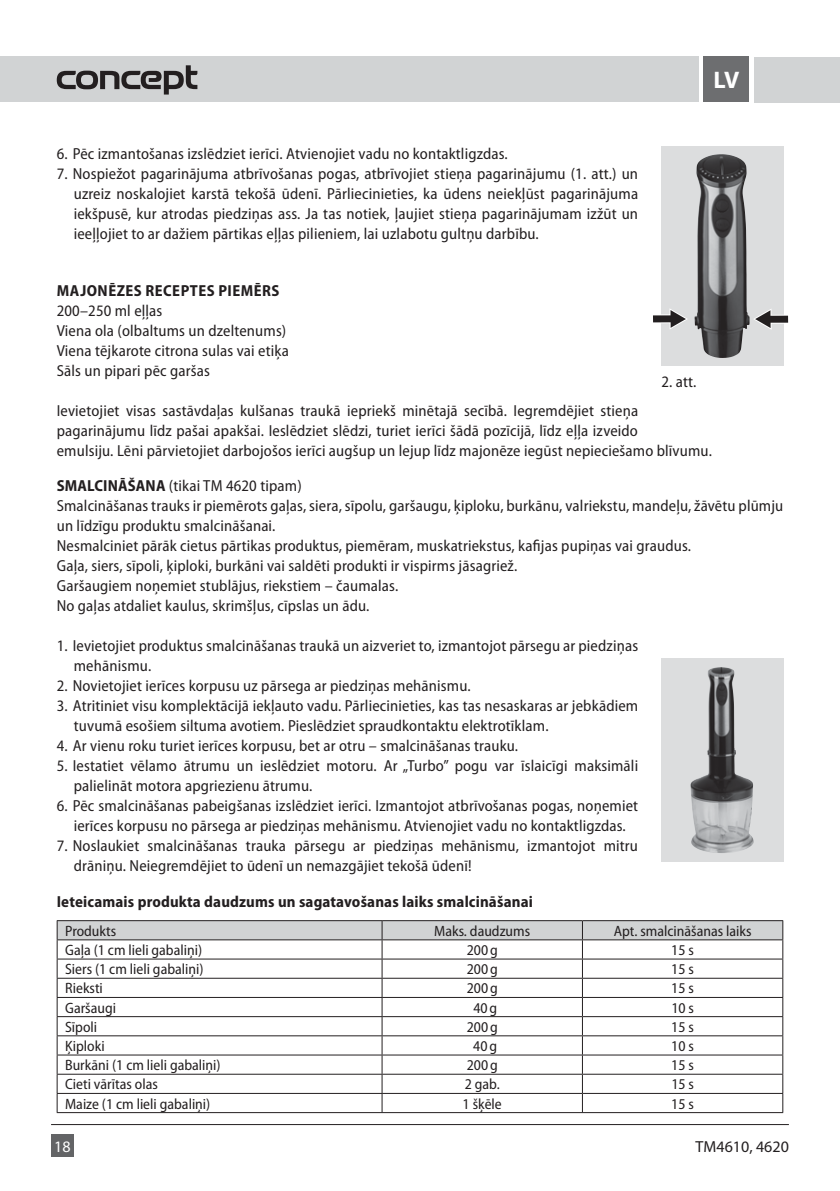
<style>
.page{position:relative;width:840px;height:1191px;background:#fff}
.page>*{position:absolute;margin:0;border:0;box-sizing:border-box;transform-origin:0 0}
.t1{font:700 24px "Myriad Pro";color:#fff}
.t2{font:semi-condensed 16px/20px "Myriad Pro";letter-spacing:.01em;color:#231f20}
.t3{font:700 semi-condensed 16px "Myriad Pro";letter-spacing:.01em;color:#231f20}
.t4{font:700 semi-condensed 16px "Myriad Pro";letter-spacing:.03em;color:#231f20}
.t5{font:16px "Myriad Pro";color:#231f20}
.t6{font:16px "Myriad Pro";color:#fff}
.t7{font:semi-condensed 15px "Myriad Pro";color:#231f20}
.s1{font-weight:700}
</style>
<div class="page">
<div style="left:0;top:57px;width:697px;height:45px;background:#d1d3d4"></div>
<div style="left:754px;top:57px;width:85px;height:46px;background:#d1d3d4"></div>
<div style="left:703px;top:57px;width:45px;height:45px;background:#6d6e70"></div>
<svg style="left:57px;top:65px;width:140px;height:30px"></svg>
<hr style="left:51px;top:1124px;width:737px;height:1px;background:#231f20">
<div style="left:51px;top:1134px;width:23px;height:23px;background:#636466"></div>
<svg style="left:57px;top:920px;width:726px;height:192px"></svg>
<hr style="left:57px;top:1112px;width:725px;height:1px;background:#231f20">
<div style="left:660px;top:658px;width:122px;height:203px;background:#dcddde"></div>
<img style="left:690px;top:667px;width:63px;height:186px">
<div style="left:660px;top:146px;width:122px;height:219px;background:#dcddde"></div>
<img style="left:694px;top:154px;width:55px;height:204px">
<svg style="left:754px;top:308px;width:34px;height:22px"></svg>
<svg style="left:653px;top:308px;width:34px;height:22px"></svg>
<p class="t2" style="left:57px;top:146px;width:452px">6. Pēc izmantošanas izslēdziet ierīci. Atvienojiet vadu no kontaktligzdas.</p>
<p class="t2" style="left:74px;top:166px;width:565px;text-align:justify;text-indent:-17px">7. Nospiežot pagarinājuma atbrīvošanas pogas, atbrīvojiet stieņa pagarinājumu (1. att.) un uzreiz noskalojiet karstā tekošā ūdenī. Pārliecinieties, ka ūdens neiekļūst pagarinājuma iekšpusē, kur atrodas piedziņas ass. Ja tas notiek, ļaujiet stieņa pagarinājumam izžūt un ieeļļojiet to ar dažiem pārtikas eļļas pilieniem, lai uzlabotu gultņu darbību.</p>
<h1 class="t1" style="left:713px;top:71px;width:27px">LV</h1>
<p class="t4" style="left:57px;top:284px;width:224px">MAJONĒZES RECEPTES PIEMĒRS</p>
<p class="t2" style="left:57px;top:302px;width:234px">200–250 ml eļļas<br>Viena ola (olbaltums un dzeltenums)<br>Viena tējkarote citrona sulas vai etiķa<br>Sāls un pipari pēc garšas</p>
<p class="t2" style="left:57px;top:402px;width:656px">Ievietojiet visas sastāvdaļas kulšanas traukā iepriekš minētajā secībā. Iegremdējiet stieņa pagarinājumu līdz pašai apakšai. Ieslēdziet slēdzi, turiet ierīci šādā pozīcijā, līdz eļļa izveido<br>emulsiju. Lēni pārvietojiet darbojošos ierīci augšup un lejup līdz majonēze iegūst nepieciešamo blīvumu.</p>
<p class="t2" style="left:57px;top:477px;width:727px"><span class="s1">SMALCINĀŠANA</span> (tikai TM 4620 tipam)<br>Smalcināšanas trauks ir piemērots gaļas, siera, sīpolu, garšaugu, ķiploku, burkānu, valriekstu, mandeļu, žāvētu plūmju un līdzīgu produktu smalcināšanai.<br>Nesmalciniet pārāk cietus pārtikas produktus, piemēram, muskatriekstus, kafijas pupiņas vai graudus.<br>Gaļa, siers, sīpoli, ķiploki, burkāni vai saldēti produkti ir vispirms jāsagriež.<br>Garšaugiem noņemiet stublājus, riekstiem – čaumalas.<br>No gaļas atdaliet kaulus, skrimšļus, cīpslas un ādu.</p>
<p class="t2" style="left:74px;top:637px;width:565px;text-indent:-17px">1. Ievietojiet produktus smalcināšanas traukā un aizveriet to, izmantojot pārsegu ar piedziņas mehānismu.</p>
<p class="t2" style="left:57px;top:677px;width:415px">2. Novietojiet ierīces korpusu uz pārsega ar piedziņas mehānismu.</p>
<p class="t2" style="left:74px;top:697px;width:565px;text-indent:-17px">3. Atritiniet visu komplektācijā iekļauto vadu. Pārliecinieties, kas tas nesaskaras ar jebkādiem tuvumā esošiem siltuma avotiem. Pieslēdziet spraudkontaktu elektrotīklam.</p>
<p class="t2" style="left:57px;top:737px;width:462px">4. Ar vienu roku turiet ierīces korpusu, bet ar otru – smalcināšanas trauku.</p>
<p class="t2" style="left:74px;top:757px;width:565px;text-indent:-17px">5. Iestatiet vēlamo ātrumu un ieslēdziet motoru. Ar „Turbo” pogu var īslaicīgi maksimāli palielināt motora apgriezienu ātrumu.</p>
<p class="t2" style="left:57px;top:797px;width:582px;text-align:center">6. Pēc smalcināšanas pabeigšanas izslēdziet ierīci. Izmantojot atbrīvošanas pogas, noņemiet ierīces korpusu no pārsega ar piedziņas mehānismu. Atvienojiet vadu no kontaktligzdas.</p>
<p class="t2" style="left:74px;top:837px;width:565px;text-indent:-17px">7. Noslaukiet smalcināšanas trauka pārsegu ar piedziņas mehānismu, izmantojot mitru drāniņu. Neiegremdējiet to ūdenī un nemazgājiet tekošā ūdenī!</p>
<p class="t3" style="left:57px;top:895px;width:477px">Ieteicamais produkta daudzums un sagatavošanas laiks smalcināšanai</p>
<p class="t7" style="left:65px;top:925px;width:52px">Produkts</p>
<p class="t7" style="left:434px;top:925px;width:97px">Maks. daudzums</p>
<p class="t7" style="left:613px;top:925px;width:139px">Apt. smalcināšanas laiks</p>
<p class="t7" style="left:65px;top:944px;width:138px">Gaļa (1 cm lieli gabaliņi)</p>
<p class="t7" style="left:466px;top:944px;width:32px">200 g</p>
<p class="t7" style="left:671px;top:944px;width:24px">15 s</p>
<p class="t7" style="left:65px;top:963px;width:140px">Siers (1 cm lieli gabaliņi)</p>
<p class="t7" style="left:466px;top:963px;width:32px">200 g</p>
<p class="t7" style="left:671px;top:963px;width:24px">15 s</p>
<p class="t7" style="left:65px;top:982px;width:39px">Rieksti</p>
<p class="t7" style="left:466px;top:982px;width:32px">200 g</p>
<p class="t7" style="left:671px;top:982px;width:24px">15 s</p>
<p class="t7" style="left:65px;top:1002px;width:52px">Garšaugi</p>
<p class="t7" style="left:473px;top:1002px;width:25px">40 g</p>
<p class="t7" style="left:671px;top:1002px;width:24px">10 s</p>
<p class="t7" style="left:65px;top:1021px;width:33px">Sīpoli</p>
<p class="t7" style="left:466px;top:1021px;width:32px">200 g</p>
<p class="t7" style="left:671px;top:1021px;width:24px">15 s</p>
<p class="t7" style="left:65px;top:1040px;width:41px">Ķiploki</p>
<p class="t7" style="left:473px;top:1040px;width:25px">40 g</p>
<p class="t7" style="left:671px;top:1040px;width:24px">10 s</p>
<p class="t7" style="left:65px;top:1059px;width:157px">Burkāni (1 cm lieli gabaliņi)</p>
<p class="t7" style="left:466px;top:1059px;width:32px">200 g</p>
<p class="t7" style="left:671px;top:1059px;width:24px">15 s</p>
<p class="t7" style="left:65px;top:1078px;width:94px">Cieti vārītas olas</p>
<p class="t7" style="left:464px;top:1078px;width:36px">2 gab.</p>
<p class="t7" style="left:671px;top:1078px;width:24px">15 s</p>
<p class="t7" style="left:65px;top:1098px;width:147px">Maize (1 cm lieli gabaliņi)</p>
<p class="t7" style="left:462px;top:1098px;width:41px">1 šķēle</p>
<p class="t7" style="left:671px;top:1098px;width:24px">15 s</p>
<p class="t2" style="left:661px;top:373px;width:37px">2. att.</p>
<p class="t6" style="left:54px;top:1140px;width:18px">18</p>
<p class="t5" style="left:695px;top:1140px;width:95px">TM4610, 4620</p>
</div>
